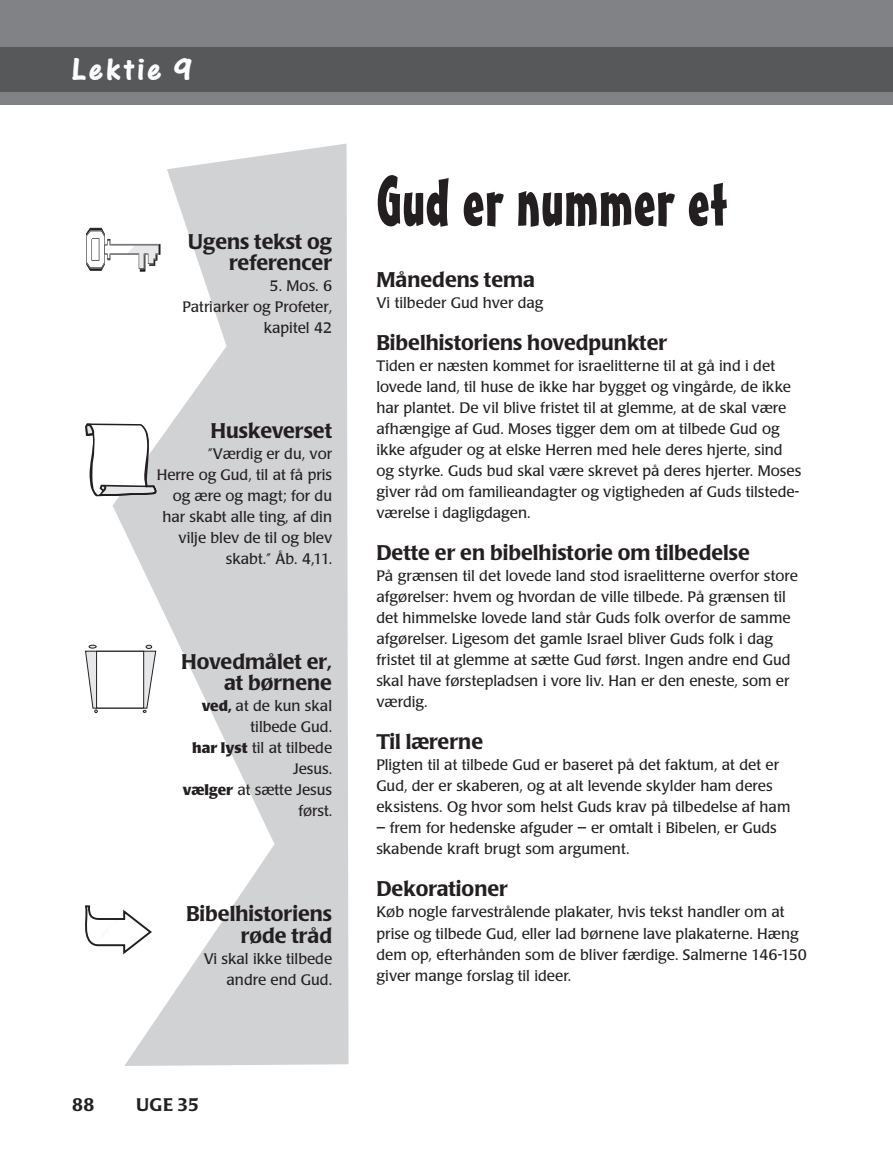
<style>
.page{position:relative;width:893px;height:1149px;background:#fff}
.page>*{position:absolute;margin:0;border:0;box-sizing:border-box;transform-origin:0 0}
.t1{font:69px "Mister Earl BT";color:#231f20}
.t2{font:33px "One Stroke Script Bold Plain";letter-spacing:.1em;color:#fff}
.t3{font:500 21px/21px "Poppl Laudatio";color:#231f20;text-align:right}
.t4{font:500 18px "Poppl Laudatio";letter-spacing:.02em;color:#231f20}
.t5{font:15px/21px "Poppl Laudatio";color:#231f20}
.s1{font-weight:700}
</style>
<div class="page">
<div style="left:0;top:0;width:893px;height:104px;background:#808285"></div>
<div style="left:0;top:47px;width:893px;height:44px;background:#57585a"></div>
<svg style="left:113px;top:143px;width:236px;height:922px;fill:#d1d2d4"></svg>
<svg style="left:85px;top:422px;width:72px;height:75px"></svg>
<svg style="left:85px;top:644px;width:72px;height:68px"></svg>
<div style="left:96px;top:650px;width:48px;height:58px;background:#fff;border:1px solid #231f20"></div>
<svg style="left:86px;top:228px;width:74px;height:43px"></svg>
<svg style="left:85px;top:904px;width:69px;height:52px"></svg>
<h2 class="t2" style="left:72px;top:60px;width:121px">Lektie 9</h2>
<h3 class="t3" style="left:188px;top:233px;width:146px">Ugens tekst og referencer</h3>
<p class="t5" style="left:182px;top:277px;width:151px;text-align:right">5. Mos. 6<br>Patriarker og Profeter, kapitel 42</p>
<h3 class="t3" style="left:211px;top:422px;width:123px">Huskeverset</h3>
<p class="t5" style="left:157px;top:445px;width:177px;text-align:right">”Værdig er du, vor<br>Herre og Gud, til at få pris og ære og magt; for du har skabt alle ting, af din vilje blev de til og blev skabt.” Åb. 4,11.</p>
<h3 class="t3" style="left:181px;top:653px;width:152px">Hovedmålet er, at børnene</h3>
<p class="t5" style="left:183px;top:697px;width:151px;text-align:right"><span class="s1">ved,</span> at de kun skal tilbede Gud.<br><span class="s1">har lyst</span> til at tilbede<br>Jesus.<br><span class="s1">vælger</span> at sætte Jesus først.</p>
<h3 class="t3" style="left:186px;top:905px;width:148px">Bibelhistoriens røde tråd</h3>
<p class="t5" style="left:204px;top:949px;width:130px;text-align:right">Vi skal ikke tilbede andre end Gud.</p>
<h1 class="t1" style="left:376px;top:176px;width:353px">Gud er nummer et</h1>
<h3 class="t3" style="left:376px;top:271px;width:160px">Månedens tema</h3>
<p class="t5" style="left:376px;top:294px;width:168px">Vi tilbeder Gud hver dag</p>
<h3 class="t3" style="left:376px;top:334px;width:292px">Bibelhistoriens hovedpunkter</h3>
<p class="t5" style="left:376px;top:357px;width:427px">Tiden er næsten kommet for israelitterne til at gå ind i det lovede land, til huse de ikke har bygget og vingårde, de ikke har plantet. De vil blive fristet til at glemme, at de skal være afhængige af Gud. Moses tigger dem om at tilbede Gud og ikke afguder og at elske Herren med hele deres hjerte, sind og styrke. Guds bud skal være skrevet på deres hjerter. Moses giver råd om familieandagter og vigtigheden af Guds tilstede&shy;værelse i dagligdagen.</p>
<h3 class="t3" style="left:376px;top:544px;width:375px">Dette er en bibelhistorie om tilbedelse</h3>
<p class="t5" style="left:376px;top:567px;width:423px">På grænsen til det lovede land stod israelitterne overfor store afgørelser: hvem og hvordan de ville tilbede. På grænsen til det himmelske lovede land står Guds folk overfor de samme afgørelser. Ligesom det gamle Israel bliver Guds folk i dag fristet til at glemme at sætte Gud først. Ingen andre end Gud skal have førstepladsen i vore liv. Han er den eneste, som er værdig.</p>
<h3 class="t3" style="left:376px;top:733px;width:108px">Til lærerne</h3>
<p class="t5" style="left:376px;top:756px;width:416px">Pligten til at tilbede Gud er baseret på det faktum, at det er<br>Gud, der er skaberen, og at alt levende skylder ham deres eksistens. Og hvor som helst Guds krav på tilbedelse af ham</p>
<p class="t5" style="left:376px;top:819px;width:402px">– frem for hedenske afguder – er omtalt i Bibelen, er Guds skabende kraft brugt som argument.</p>
<h3 class="t3" style="left:376px;top:880px;width:133px">Dekorationer</h3>
<p class="t5" style="left:376px;top:903px;width:432px">Køb nogle farvestrålende plakater, hvis tekst handler om at prise og tilbede Gud, eller lad børnene lave plakaterne. Hæng dem op, efterhånden som de bliver færdige. Salmerne 146-150 giver mange forslag til ideer.</p>
<p class="t4" style="left:72px;top:1097px;width:24px">88</p>
<p class="t4" style="left:136px;top:1097px;width:64px">UGE 35</p>
</div>
